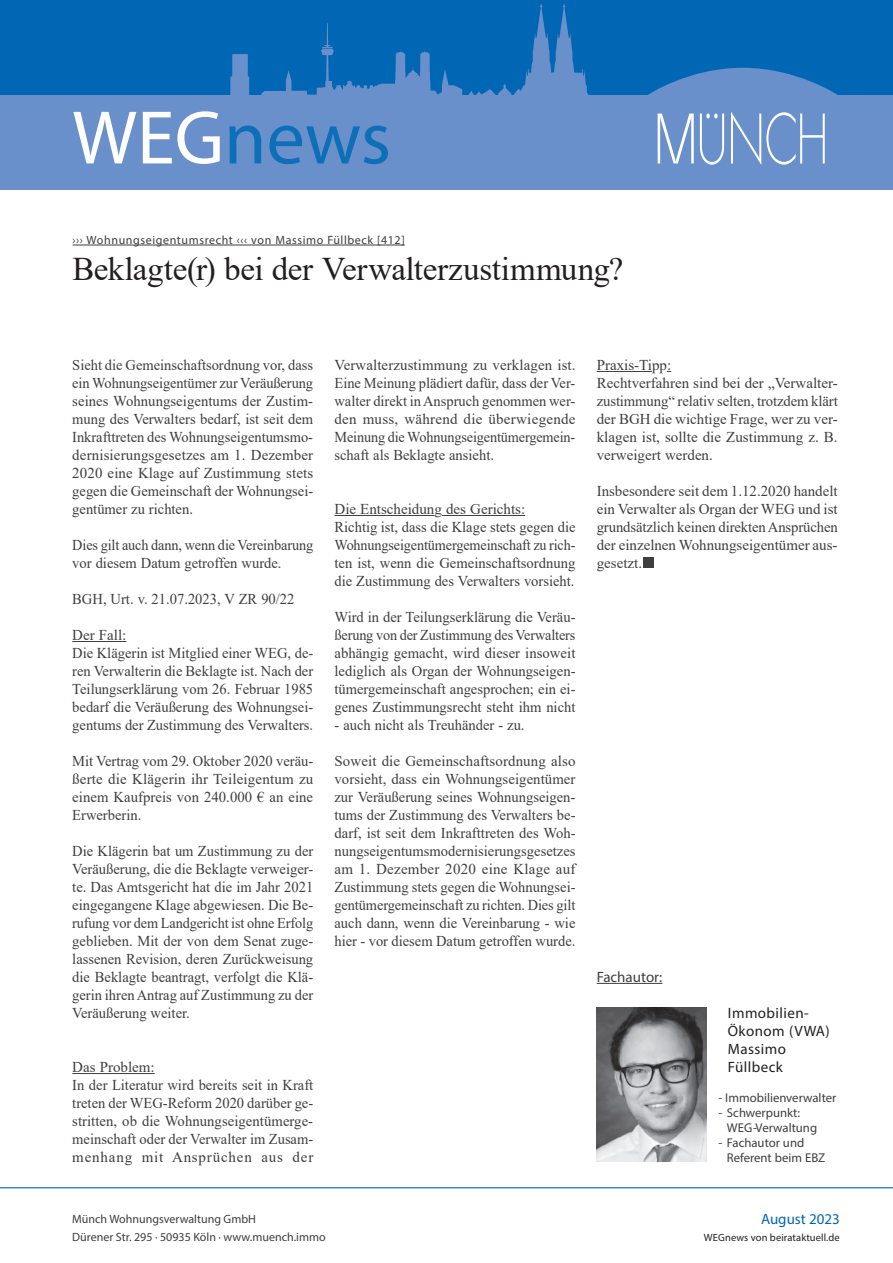
<style>
.page{position:relative;width:893px;height:1263px;background:#fff}
.page>*{position:absolute;margin:0;border:0;box-sizing:border-box;transform-origin:0 0}
.t1{font:76.5px "Myriad Pro";color:#0c6fb8}
.t2{font:33px "Times New Roman";letter-spacing:-.01em;color:#231f20}
.t3{font:15px/18px "Times New Roman";color:#3e3e3f;text-align:justify}
.t4{font:15px/18px "Times New Roman";color:#3e3e3f;scale:.95 1}
.t5{font:15px/18px "Myriad Pro";letter-spacing:.03em;color:#231f20}
.t6{font:15px "Myriad Pro";color:#0166b3}
.t7{font:15px "Myriad Pro";color:#3e3e3f}
.t8{font:12.75px/15px "Myriad Pro";color:#3e3e3f}
.t9{font:12px "Myriad Pro";color:#3e3e3f}
.t10{font:12px "Myriad Pro";letter-spacing:.05em;color:#3e3e3f}
.t11{font:10.5px "Myriad Pro";letter-spacing:.01em;color:#231f20}
.s1{color:#fff}
</style>
<div class="page">
<div style="left:0;top:95px;width:893px;height:95px;background:#6990ca"></div>
<hr style="left:0;top:1187px;width:893px;height:1px;background:#0166b3">
<div style="left:0;top:0;width:893px;height:95px;background:#0166b3"></div>
<svg style="left:221px;top:4px;width:372px;height:141px"></svg>
<svg style="left:648px;top:68px;width:189px;height:122px;background:#6b94cc"></svg>
<img style="left:597px;top:1007px;width:110px;height:155px">
<hr style="left:597px;top:983px;width:65px;height:1px;background:#3e3e3f">
<hr style="left:72px;top:641px;width:54px;height:1px;background:#3e3e3f">
<hr style="left:72px;top:1073px;width:83px;height:1px;background:#3e3e3f">
<hr style="left:334px;top:515px;width:100px;height:1px;background:#3e3e3f">
<hr style="left:442px;top:515px;width:83px;height:1px;background:#3e3e3f">
<hr style="left:73px;top:245px;width:332px;height:1px;background:#3e3e3f">
<hr style="left:597px;top:371px;width:55px;height:1px;background:#3e3e3f">
<div style="left:644px;top:557px;width:10px;height:11px;background:#3e3e3f"></div>
<h1 class="t1" style="left:72px;top:91px;width:320px"><span class="s1">WEG</span>news</h1>
<p class="t10" style="left:73px;top:232px;width:334px">››› Wohnungseigentumsrecht ‹‹‹ von Massimo Füllbeck [412]</p>
<h2 class="t2" style="left:72px;top:245px;width:552px">Beklagte(r) bei der Verwalterzustimmung?</h2>
<p class="t3" style="left:72px;top:355px;width:242px">Sieht die Gemeinschaftsordnung vor, dass ein Wohnungseigentümer zur Veräußerung seines Wohnungseigentums der Zustim&shy;mung des Verwalters bedarf, ist seit dem Inkrafttreten des Wohnungseigentumsmo&shy;dernisierungsgesetzes am 1. Dezember 2020 eine Klage auf Zustimmung stets gegen die Gemeinschaft der Wohnungsei&shy;gentümer zu richten.</p>
<p class="t4" style="left:72px;top:535px;width:255px">Dies gilt auch dann, wenn die Vereinbarung vor diesem Datum getroffen wurde.</p>
<p class="t3" style="left:72px;top:589px;width:224px">BGH, Urt. v. 21.07.2023, V ZR 90/22</p>
<p class="t3" style="left:72px;top:625px;width:243px;text-align:left">Der Fall:<br>Die Klägerin ist Mitglied einer WEG, de&shy;ren Verwalterin die Beklagte ist. Nach der Teilungserklärung vom 26. Februar 1985 bedarf die Veräußerung des Wohnungsei&shy;gentums der Zustimmung des Verwalters.</p>
<p class="t3" style="left:72px;top:751px;width:243px">Mit Vertrag vom 29. Oktober 2020 veräu&shy;ßerte die Klägerin ihr Teileigentum zu einem Kaufpreis von 240.000 € an eine Erwerberin.</p>
<p class="t3" style="left:72px;top:841px;width:243px">Die Klägerin bat um Zustimmung zu der Veräußerung, die die Beklagte verweiger&shy;te. Das Amtsgericht hat die im Jahr 2021 eingegangene Klage abgewiesen. Die Be&shy;rufung vor dem Landgericht ist ohne Erfolg geblieben. Mit der von dem Senat zuge&shy;lassenen Revision, deren Zurückweisung die Beklagte beantragt, verfolgt die Klä&shy;gerin ihren Antrag auf Zustimmung zu der Veräußerung weiter.</p>
<p class="t3" style="left:72px;top:1057px;width:243px;text-align:left">Das Problem:<br>In der Literatur wird bereits seit in Kraft treten der WEG-Reform 2020 darüber ge&shy;stritten, ob die Wohnungseigentümerge&shy;meinschaft oder der Verwalter im Zusam&shy;menhang mit Ansprüchen aus der</p>
<p class="t3" style="left:334px;top:355px;width:243px">Verwalterzustimmung zu verklagen ist.<br>Eine Meinung plädiert dafür, dass der Ver&shy;walter direkt in Anspruch genommen wer&shy;den muss, während die überwiegende Meinung die Wohnungseigentümergemein&shy;schaft als Beklagte ansieht.</p>
<p class="t3" style="left:334px;top:499px;width:243px;text-align:left">Die Entscheidung des Gerichts:<br>Richtig ist, dass die Klage stets gegen die Wohnungseigentümergemeinschaft zu rich&shy;ten ist, wenn die Gemeinschaftsordnung die Zustimmung des Verwalters vorsieht.</p>
<p class="t3" style="left:334px;top:607px;width:243px">Wird in der Teilungserklärung die Veräu&shy;ßerung von der Zustimmung des Verwalters abhängig gemacht, wird dieser insoweit lediglich als Organ der Wohnungseigen&shy;tümergemeinschaft angesprochen; ein ei&shy;genes Zustimmungsrecht steht ihm nicht</p>
<p class="t3" style="left:334px;top:715px;width:192px">- auch nicht als Treuhänder - zu.</p>
<p class="t3" style="left:334px;top:751px;width:243px">Soweit die Gemeinschaftsordnung also vorsieht, dass ein Wohnungseigentümer zur Veräußerung seines Wohnungseigen&shy;tums der Zustimmung des Verwalters be&shy;darf, ist seit dem Inkrafttreten des Woh&shy;nungseigentumsmodernisierungsgesetzes am 1. Dezember 2020 eine Klage auf Zustimmung stets gegen die Wohnungsei&shy;gentümergemeinschaft zu richten. Dies gilt auch dann, wenn die Vereinbarung - wie hier - vor diesem Datum getroffen wurde.</p>
<p class="t3" style="left:597px;top:355px;width:243px;text-align:left">Praxis-Tipp:<br>Rechtverfahren sind bei der „Verwalter&shy;zustimmung“ relativ selten, trotzdem klärt der BGH die wichtige Frage, wer zu ver&shy;klagen ist, sollte die Zustimmung z. B. verweigert werden.</p>
<p class="t3" style="left:597px;top:481px;width:243px">Insbesondere seit dem 1.12.2020 handelt ein Verwalter als Organ der WEG und ist grundsätzlich keinen direkten Ansprüchen der einzelnen Wohnungseigentümer aus&shy;gesetzt.</p>
<p class="t7" style="left:597px;top:967px;width:67px">Fachautor:</p>
<p class="t5" style="left:728px;top:1004px;width:103px">Immobilien-<br>Ökonom (VWA)<br>Massimo<br>Füllbeck</p>
<p class="t8" style="left:718px;top:1090px;width:119px">- Immobilienverwalter</p>
<p class="t8" style="left:727px;top:1105px;width:92px;text-indent:-9px">- Schwerpunkt:<br>WEG-Verwaltung</p>
<p class="t8" style="left:727px;top:1135px;width:100px;text-indent:-9px">- Fachautor und<br>Referent beim EBZ</p>
<p class="t9" style="left:72px;top:1212px;width:185px">Münch Wohnungsverwaltung GmbH</p>
<p class="t6" style="left:761px;top:1209px;width:80px">August 2023</p>
<p class="t9" style="left:72px;top:1230px;width:255px">Dürener Str. 295 · 50935 Köln · www.muench.immo</p>
<p class="t11" style="left:704px;top:1231px;width:137px">WEGnews von beirataktuell.de</p>
</div>
